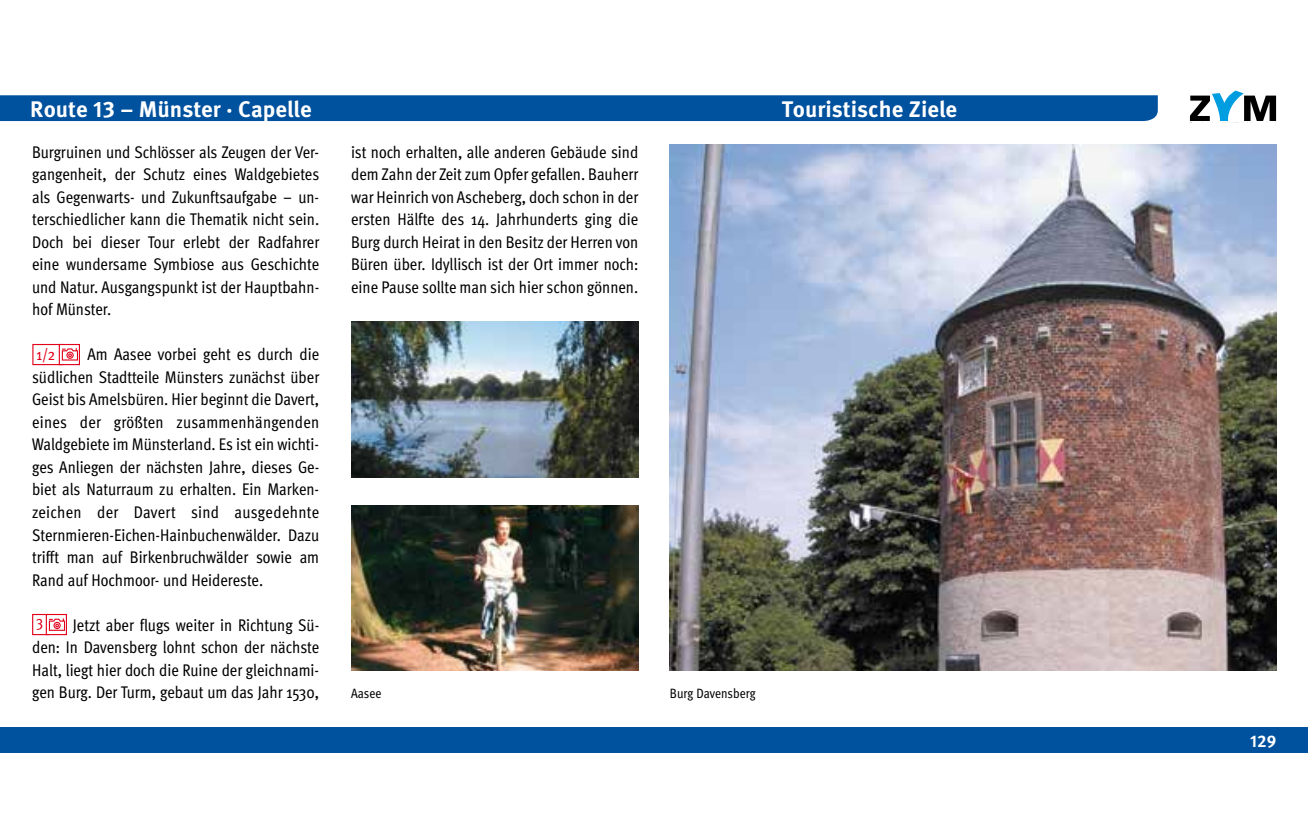
<style>
.page{position:relative;width:1308px;height:830px;background:#fff}
.page>*{position:absolute;margin:0;border:0;box-sizing:border-box;transform-origin:0 0}
.t1{font:700 22.5px "Meta Pro";color:#fff}
.t2{font:condensed 16.88px/22.5px "Meta Pro";color:#000;text-align:justify}
.t3{font:700 16.88px "Meta Pro";color:#fff}
.t4{font:condensed 15.75px "Meta Pro";color:#e2001a}
.t5{font:condensed 13.5px "Meta Pro";color:#000}
</style>
<div class="page">
<img style="left:670px;top:145px;width:606px;height:525px">
<div style="left:32px;top:344px;width:31px;height:21px;background:#fff;border:1px solid #e2001a"></div>
<svg style="left:59px;top:344px;width:21px;height:21px"></svg>
<div style="left:32px;top:613px;width:17px;height:21px;background:#fff;border:1px solid #e2001a"></div>
<svg style="left:46px;top:613px;width:21px;height:21px"></svg>
<svg style="left:49px;top:618px;width:16px;height:12px"></svg>
<svg style="left:62px;top:348px;width:16px;height:12px"></svg>
<img style="left:351px;top:321px;width:287px;height:156px">
<img style="left:351px;top:505px;width:287px;height:165px">
<div style="left:0;top:727px;width:1307px;height:25px;background:#00519e"></div>
<div style="left:0;top:95px;width:1157px;height:26px;background:#00519e"></div>
<svg style="left:1190px;top:91px;width:86px;height:30px"></svg>
<h1 class="t1" style="left:30px;top:95px;width:283px">Route 13 – Münster · Capelle</h1>
<h1 class="t1" style="left:781px;top:95px;width:177px">Touristische Ziele</h1>
<p class="t2" style="left:32px;top:139px;width:289px">Burgruinen und Schlösser als Zeugen der Ver&shy;gangenheit, der Schutz eines Waldgebietes als Gegenwarts- und Zukunftsaufgabe – un&shy;terschiedlicher kann die Thematik nicht sein.<br>Doch bei dieser Tour erlebt der Radfahrer eine wundersame Symbiose aus Geschichte und Natur. Ausgangspunkt ist der Hauptbahn&shy;hof Münster.</p>
<p class="t4" style="left:37px;top:342px;width:20px">1/2</p>
<p class="t2" style="left:32px;top:342px;width:289px;text-indent:55px">Am Aasee vorbei geht es durch die südlichen Stadtteile Münsters zunächst über Geist bis Amelsbüren. Hier beginnt die Davert, eines der größten zusammenhängenden Waldgebiete im Münsterland. Es ist ein wichti&shy;ges Anliegen der nächsten Jahre, dieses Ge&shy;biet als Naturraum zu erhalten. Ein Marken&shy;zeichen der Davert sind ausgedehnte Sternmieren-Eichen-Hainbuchenwälder. Dazu trifft man auf Birkenbruchwälder sowie am Rand auf Hochmoor- und Heidereste.</p>
<p class="t4" style="left:36px;top:609px;width:9px">3</p>
<p class="t2" style="left:32px;top:612px;width:289px;text-indent:41px">Jetzt aber flugs weiter in Richtung Sü&shy;den: In Davensberg lohnt schon der nächste Halt, liegt hier doch die Ruine der gleichnami&shy;gen Burg. Der Turm, gebaut um das Jahr 1530,</p>
<p class="t2" style="left:351px;top:139px;width:289px">ist noch erhalten, alle anderen Gebäude sind dem Zahn der Zeit zum Opfer gefallen. Bauherr war Heinrich von Ascheberg, doch schon in der ersten Hälfte des 14. Jahrhunderts ging die Burg durch Heirat in den Besitz der Herren von Büren über. Idyllisch ist der Ort immer noch: eine Pause sollte man sich hier schon gönnen.</p>
<p class="t5" style="left:351px;top:683px;width:32px">Aasee</p>
<p class="t5" style="left:670px;top:683px;width:87px">Burg Davensberg</p>
<p class="t3" style="left:1250px;top:730px;width:28px">129</p>
</div>
